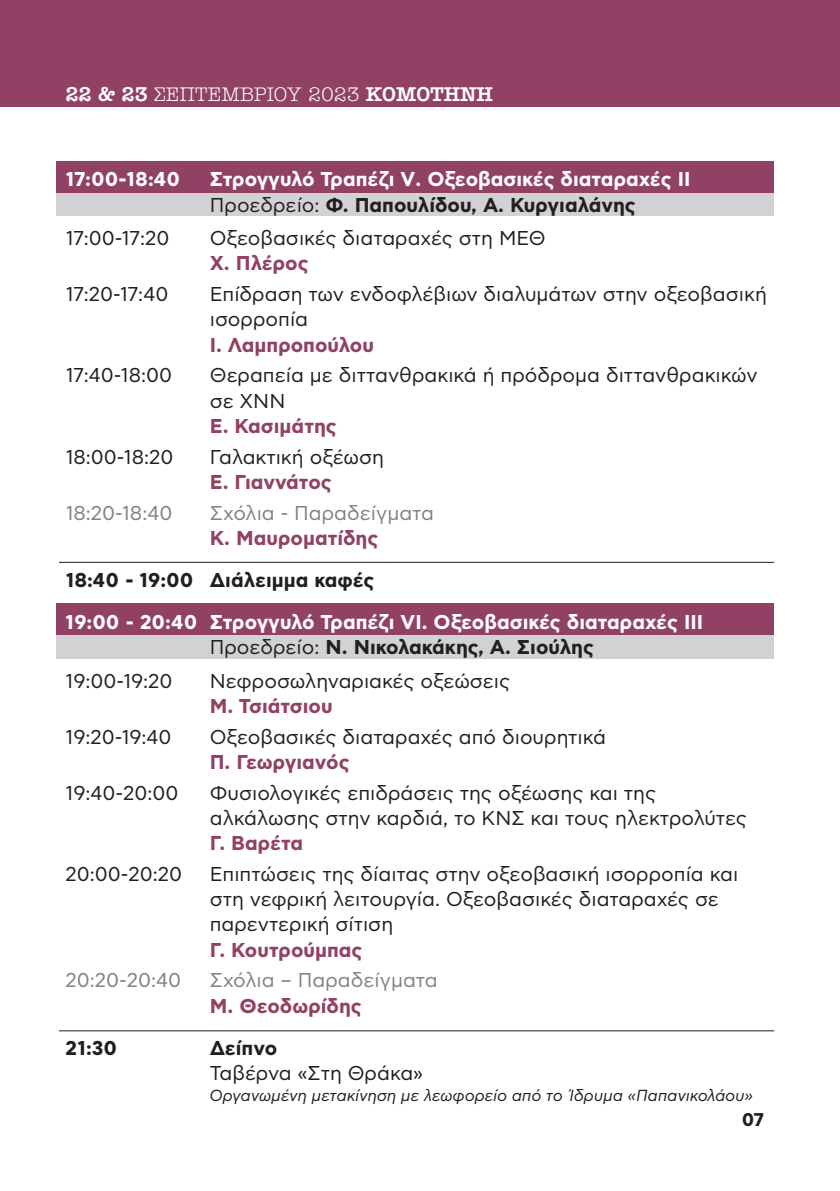
<style>
.page{position:relative;width:840px;height:1191px;background:#fff}
.page>*{position:absolute;margin:0;border:0;box-sizing:border-box;transform-origin:0 0}
.t1{font:20px/25.2px "CF Asty Pro";color:#231f20}
.t2{font:700 20px/25.2px "CF Asty Pro";color:#fff}
.t3{font:700 20px "CF Asty Pro";color:#914164}
.t4{font:20px "CF Asty Pro";color:#808285}
.t5{font:700 20px "CF Asty Pro";color:#231f20}
.t6{font:20px "American Type ITC Hel Norm";color:#fff}
.t7{font:700 18.4px "CF Asty Pro";color:#231f20}
.t8{font:italic 16px "CF Asty Pro";color:#231f20}
.s1{font-family:"American Type ITC Hel";font-weight:600}
.s2{font-weight:400;color:#231f20}
.s3{color:#231f20}
</style>
<div class="page">
<div style="left:56px;top:635px;width:717px;height:24px;background:#d1d2d4"></div>
<div style="left:56px;top:603px;width:717px;height:32px;background:#914164"></div>
<div style="left:56px;top:192px;width:717px;height:24px;background:#d1d2d4"></div>
<div style="left:56px;top:161px;width:717px;height:31px;background:#914164"></div>
<div style="left:0;top:0;width:839px;height:107px;background:#914164"></div>
<hr style="left:59px;top:1030px;width:714px;height:1px;background:#231f20">
<hr style="left:59px;top:562px;width:714px;height:1px;background:#231f20">
<p class="t6" style="left:65px;top:84px;width:429px"><span class="s1">22 &amp; 23</span> ΣΕΠΤΕΜΒΡΙΟΥ 2023 <span class="s1">ΚΟΜΟΤΗΝΗ</span></p>
<p class="t2" style="left:66px;top:168px;width:116px">17:00-18:40</p>
<p class="t2" style="left:210px;top:168px;width:481px">Στρογγυλό Τραπέζι V. Οξεοβασικές διαταραχές ΙΙ<br><span class="s2">Προεδρείο:</span> <span class="s3">Φ. Παπουλίδου, Α. Κυργιαλάνης</span></p>
<p class="t1" style="left:66px;top:226px;width:105px">17:00-17:20</p>
<p class="t1" style="left:210px;top:226px;width:337px">Οξεοβασικές διαταραχές στη ΜΕΘ</p>
<p class="t3" style="left:210px;top:254px;width:100px">Χ. Πλέρος</p>
<p class="t1" style="left:66px;top:282px;width:104px">17:20-17:40</p>
<p class="t1" style="left:210px;top:282px;width:558px">Επίδραση των ενδοφλέβιων διαλυμάτων στην οξεοβασική ισορροπία</p>
<p class="t3" style="left:210px;top:335px;width:165px">Ι. Λαμπροπούλου</p>
<p class="t1" style="left:66px;top:364px;width:108px">17:40-18:00</p>
<p class="t1" style="left:210px;top:364px;width:549px">Θεραπεία με διττανθρακικά ή πρόδρομα διττανθρακικών σε ΧΝΝ</p>
<p class="t3" style="left:210px;top:417px;width:128px">Ε. Κασιμάτης</p>
<p class="t1" style="left:66px;top:445px;width:109px">18:00-18:20</p>
<p class="t1" style="left:210px;top:445px;width:176px">Γαλακτική οξέωση</p>
<p class="t3" style="left:210px;top:473px;width:123px">Ε. Γιαννάτος</p>
<p class="t4" style="left:66px;top:503px;width:108px">18:20-18:40</p>
<p class="t4" style="left:210px;top:503px;width:225px">Σχόλια - Παραδείγματα</p>
<p class="t3" style="left:210px;top:529px;width:170px">Κ. Μαυροματίδης</p>
<p class="t5" style="left:66px;top:571px;width:310px">18:40 - 19:00 Διάλειμμα καφές</p>
<p class="t2" style="left:210px;top:610px;width:494px;text-indent:-144px">19:00 - 20:40 Στρογγυλό Τραπέζι VI. Οξεοβασικές διαταραχές ΙΙΙ<br><span class="s2">Προεδρείο:</span> <span class="s3">Ν. Νικολακάκης, Α. Σιούλης</span></p>
<p class="t1" style="left:66px;top:669px;width:108px">19:00-19:20</p>
<p class="t1" style="left:210px;top:669px;width:302px">Νεφροσωληναριακές οξεώσεις</p>
<p class="t3" style="left:210px;top:697px;width:124px">Μ. Τσιάτσιου</p>
<p class="t1" style="left:66px;top:725px;width:107px">19:20-19:40</p>
<p class="t1" style="left:210px;top:725px;width:397px">Οξεοβασικές διαταραχές από διουρητικά</p>
<p class="t3" style="left:210px;top:753px;width:141px">Π. Γεωργιανός</p>
<p class="t1" style="left:66px;top:781px;width:114px">19:40-20:00</p>
<p class="t1" style="left:210px;top:781px;width:538px">Φυσιολογικές επιδράσεις της οξέωσης και της αλκάλωσης στην καρδιά, το ΚΝΣ και τους ηλεκτρολύτες</p>
<p class="t3" style="left:210px;top:834px;width:95px">Γ. Βαρέτα</p>
<p class="t1" style="left:66px;top:862px;width:118px">20:00-20:20</p>
<p class="t1" style="left:210px;top:862px;width:529px">Επιπτώσεις της δίαιτας στην οξεοβασική ισορροπία και στη νεφρική λειτουργία. Οξεοβασικές διαταραχές σε παρεντερική σίτιση</p>
<p class="t3" style="left:210px;top:940px;width:154px">Γ. Κουτρούμπας</p>
<p class="t4" style="left:66px;top:971px;width:117px">20:20-20:40</p>
<p class="t4" style="left:210px;top:971px;width:229px">Σχόλια – Παραδείγματα</p>
<p class="t3" style="left:210px;top:996px;width:153px">Μ. Θεοδωρίδης</p>
<p class="t5" style="left:66px;top:1038px;width:53px">21:30</p>
<p class="t5" style="left:210px;top:1038px;width:69px">Δείπνο</p>
<p class="t1" style="left:210px;top:1061px;width:215px">Ταβέρνα «Στη Θράκα»</p>
<p class="t8" style="left:210px;top:1088px;width:544px">Οργανωμένη μετακίνηση με λεωφορείο από το Ίδρυμα «Παπανικολάου»</p>
<p class="t7" style="left:741px;top:1111px;width:24px">07</p>
</div>
